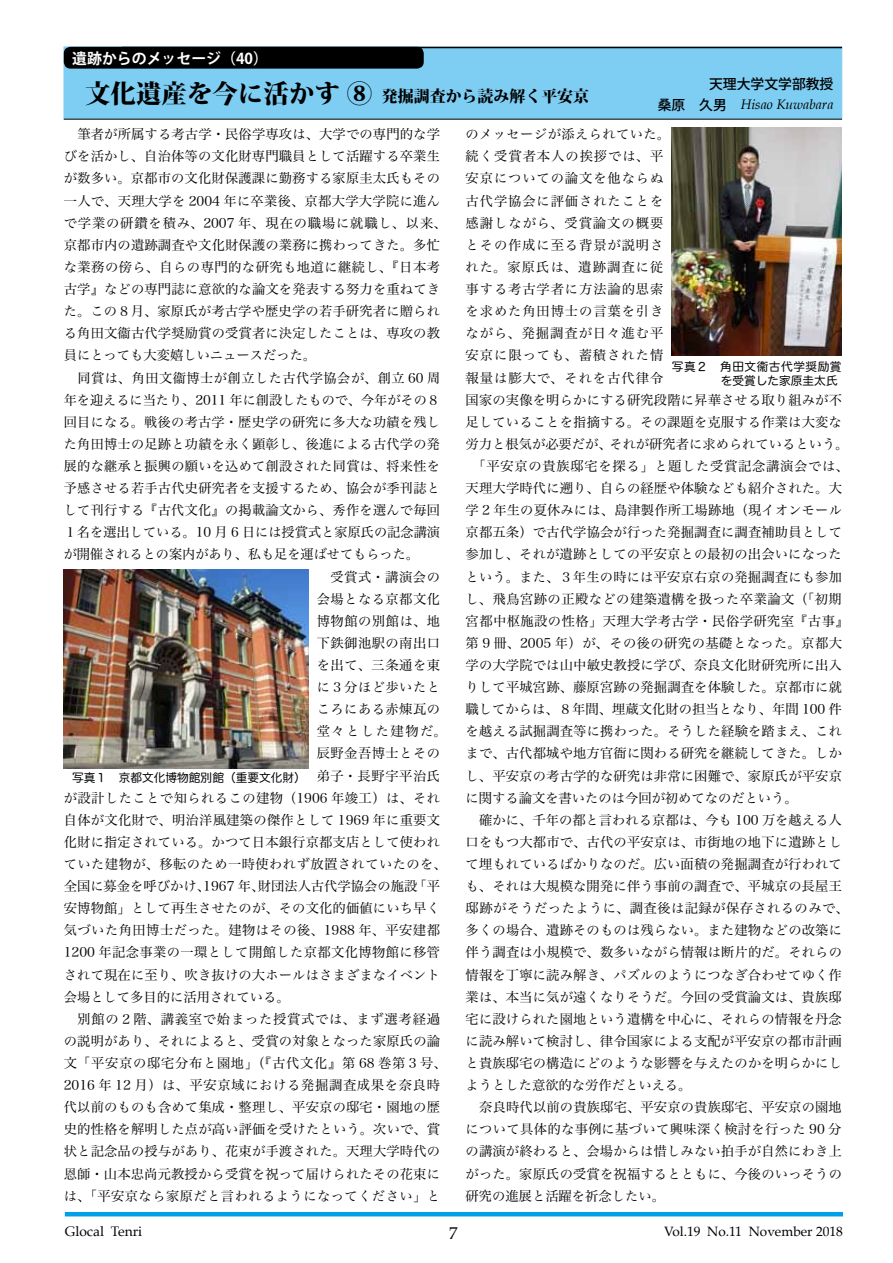
<style>
.page{position:relative;width:893px;height:1263px;background:#fff}
.page>*{position:absolute;margin:0;border:0;box-sizing:border-box;transform-origin:0 0}
.t1{font:16.95px "Palatino";color:#000}
.t2{font:800 15.9px "Koz Min Pro";color:#000}
.t3{font:700 14.85px "Koz Go Pro";color:#fff}
.t4{font:italic 13.8px "Palatino";color:#000}
.t5{font:13.8px "Palatino";color:#000}
.t6{font:500 13.8px "Koz Go Pro";color:#000}
.t7{font:13.5px "Palatino";color:#000}
.t8{font:13.35px/22px "Hira Min Pro W3";letter-spacing:.015em;color:#000}
.t9{font:13.35px "Hira Min Pro W3";letter-spacing:.035em;color:#000}
.t10{font:13.35px "Hira Min Pro W3";letter-spacing:.075em;color:#000}
.t11{font:13.35px "Hira Min Pro W3";letter-spacing:.07em;color:#000}
.t12{font:13.35px "Hira Min Pro W3";letter-spacing:.05em;color:#000}
.t13{font:13.35px "Hira Min Pro W3";letter-spacing:.055em;color:#000}
.t14{font:13.35px "Hira Min Pro W3";letter-spacing:.04em;color:#000}
.t15{font:13.35px "Hira Min Pro W3";letter-spacing:.08em;color:#000}
.t16{font:13.35px "Hira Min Pro W3";letter-spacing:.11em;color:#000}
.t17{font:11.7px/13.8px "Hira Maru Pro W4";letter-spacing:.045em;color:#000}
.t18{font:11.7px "Hira Maru Pro W4";color:#000}
.s1{font-size:25.5px}
.s2{font-family:"Koz Go Pro";font-weight:500;font-style:normal}
</style>
<div class="page">
<hr style="left:65px;top:1212px;width:778px;height:4px;background:#00a0e9">
<div style="left:64px;top:47px;width:778px;height:72px;background:#7ecef4;border:1px solid #7ecef4"></div>
<hr style="left:64px;top:119px;width:778px;height:1px;background:#000">
<hr style="left:122px;top:47px;width:720px;height:1px;background:#000">
<div style="left:64px;top:47px;width:360px;height:22px;background:#000;border-radius:7px"></div>
<img style="left:64px;top:569px;width:244px;height:199px">
<img style="left:672px;top:128px;width:170px;height:227px">
<p class="t3" style="left:72px;top:49px;width:197px">遺跡からのメッセージ（40）</p>
<p class="t2" style="left:85px;top:84px;width:506px"><span class="s1">文化遺産を今に活かす ⑧</span> 発掘調査から読み解く平安京</p>
<p class="t6" style="left:709px;top:75px;width:126px">天理大学文学部教授</p>
<p class="t4" style="left:644px;top:98px;width:191px"><span class="s2">　桑原　久男　</span>Hisao Kuwabara</p>
<p class="t8" style="left:64px;top:122px;width:384px;text-indent:14px">筆者が所属する考古学・民俗学専攻は、大学での専門的な学びを活かし、自治体等の文化財専門職員として活躍する卒業生が数多い。京都市の文化財保護課に勤務する家原圭太氏もその一人で、天理大学を 2004 年に卒業後、京都大学大学院に進んで学業の研鑽を積み、2007 年、現在の職場に就職し、以来、京都市内の遺跡調査や文化財保護の業務に携わってきた。多忙な業務の傍ら、自らの専門的な研究も地道に継続し、『日本考古学』などの専門誌に意欲的な論文を発表する努力を重ねてきた。この８月、家原氏が考古学や歴史学の若手研究者に贈られる角田文衞古代学奨励賞の受賞者に決定したことは、専攻の教員にとっても大変嬉しいニュースだった。</p>
<p class="t14" style="left:77px;top:366px;width:364px">同賞は、角田文衞博士が創立した古代学協会が、創立 60 周</p>
<p class="t8" style="left:64px;top:387px;width:378px">年を迎えるに当たり、2011 年に創設したもので、今年がその８</p>
<p class="t8" style="left:64px;top:409px;width:378px">回目になる。戦後の考古学・歴史学の研究に多大な功績を残し</p>
<p class="t8" style="left:64px;top:432px;width:378px">た角田博士の足跡と功績を永く顕彰し、後進による古代学の発</p>
<p class="t8" style="left:64px;top:454px;width:378px">展的な継承と振興の願いを込めて創設された同賞は、将来性を</p>
<p class="t8" style="left:64px;top:476px;width:378px">予感させる若手古代史研究者を支援するため、協会が季刊誌と</p>
<p class="t8" style="left:64px;top:498px;width:378px">して刊行する『古代文化』の掲載論文から、秀作を選んで毎回</p>
<p class="t8" style="left:64px;top:520px;width:378px">１名を選出している。10 月 6 日には授賞式と家原氏の記念講演</p>
<p class="t8" style="left:64px;top:542px;width:357px">が開催されるとの案内があり、私も足を運ばせてもらった。</p>
<p class="t8" style="left:330px;top:564px;width:111px">受賞式・講演会の</p>
<p class="t9" style="left:317px;top:587px;width:125px">会場となる京都文化</p>
<p class="t14" style="left:317px;top:609px;width:125px">博物館の別館は、地</p>
<p class="t9" style="left:317px;top:631px;width:125px">下鉄御池駅の南出口</p>
<p class="t14" style="left:317px;top:653px;width:125px">を出て、三条通を東</p>
<p class="t9" style="left:317px;top:676px;width:125px">に３分ほど歩いたと</p>
<p class="t9" style="left:317px;top:698px;width:125px">ころにある赤煉瓦の</p>
<p class="t16" style="left:317px;top:720px;width:131px">堂々とした建物だ。</p>
<p class="t9" style="left:317px;top:742px;width:125px">辰野金吾博士とその</p>
<p class="t14" style="left:317px;top:764px;width:125px">弟子・長野宇平治氏</p>
<p class="t9" style="left:64px;top:786px;width:378px">が設計したことで知られるこの建物（1906 年竣工）は、それ</p>
<p class="t8" style="left:64px;top:807px;width:378px">自体が文化財で、明治洋風建築の傑作として 1969 年に重要文</p>
<p class="t8" style="left:64px;top:830px;width:378px">化財に指定されている。かつて日本銀行京都支店として使われ</p>
<p class="t9" style="left:64px;top:852px;width:385px">ていた建物が、移転のため一時使われず放置されていたのを、</p>
<p class="t8" style="left:64px;top:874px;width:378px">全国に募金を呼びかけ、1967 年、財団法人古代学協会の施設「平</p>
<p class="t8" style="left:64px;top:896px;width:378px">安博物館」として再生させたのが、その文化的価値にいち早く</p>
<p class="t9" style="left:64px;top:919px;width:378px">気づいた角田博士だった。建物はその後、1988 年、平安建都</p>
<p class="t8" style="left:64px;top:940px;width:378px">1200 年記念事業の一環として開館した京都文化博物館に移管</p>
<p class="t8" style="left:64px;top:962px;width:378px">されて現在に至り、吹き抜けの大ホールはさまざまなイベント</p>
<p class="t8" style="left:64px;top:984px;width:227px">会場として多目的に活用されている。</p>
<p class="t13" style="left:77px;top:1007px;width:364px">別館の２階、講義室で始まった授賞式では、まず選考経過</p>
<p class="t8" style="left:64px;top:1029px;width:378px">の説明があり、それによると、受賞の対象となった家原氏の論</p>
<p class="t13" style="left:64px;top:1051px;width:384px">文「平安京の邸宅分布と園地」（『古代文化』第 68 巻第 3 号、</p>
<p class="t12" style="left:64px;top:1074px;width:378px">2016 年 12 月）は、平安京域における発掘調査成果を奈良時</p>
<p class="t8" style="left:64px;top:1095px;width:378px">代以前のものも含めて集成・整理し、平安京の邸宅・園地の歴</p>
<p class="t8" style="left:64px;top:1117px;width:378px">史的性格を解明した点が高い評価を受けたという。次いで、賞</p>
<p class="t8" style="left:64px;top:1139px;width:378px">状と記念品の授与があり、花束が手渡された。天理大学時代の</p>
<p class="t8" style="left:64px;top:1161px;width:378px">恩師・山本忠尚元教授から受賞を祝って届けられたその花束に</p>
<p class="t9" style="left:64px;top:1184px;width:378px">は、「平安京なら家原だと言われるようになってください」と</p>
<p class="t18" style="left:72px;top:767px;width:235px">写真１　京都文化博物館別館（重要文化財）</p>
<p class="t8" style="left:466px;top:122px;width:206px">のメッセージが添えられていた。</p>
<p class="t10" style="left:466px;top:145px;width:199px">続く受賞者本人の挨拶では、平</p>
<p class="t11" style="left:466px;top:167px;width:199px">安京についての論文を他ならぬ</p>
<p class="t11" style="left:466px;top:189px;width:199px">古代学協会に評価されたことを</p>
<p class="t10" style="left:466px;top:211px;width:199px">感謝しながら、受賞論文の概要</p>
<p class="t11" style="left:466px;top:233px;width:199px">とその作成に至る背景が説明さ</p>
<p class="t15" style="left:466px;top:256px;width:199px">れた。家原氏は、遺跡調査に従</p>
<p class="t11" style="left:466px;top:278px;width:199px">事する考古学者に方法論的思索</p>
<p class="t11" style="left:466px;top:300px;width:199px">を求めた角田博士の言葉を引き</p>
<p class="t10" style="left:466px;top:322px;width:199px">ながら、発掘調査が日々進む平</p>
<p class="t10" style="left:466px;top:344px;width:199px">安京に限っても、蓄積された情</p>
<p class="t10" style="left:466px;top:366px;width:199px">報量は膨大で、それを古代律令</p>
<p class="t8" style="left:466px;top:387px;width:378px">国家の実像を明らかにする研究段階に昇華させる取り組みが不</p>
<p class="t8" style="left:466px;top:409px;width:378px">足していることを指摘する。その課題を克服する作業は大変な</p>
<p class="t8" style="left:466px;top:432px;width:384px">労力と根気が必要だが、それが研究者に求められているという。</p>
<p class="t12" style="left:473px;top:455px;width:378px">「平安京の貴族邸宅を探る」と題した受賞記念講演会では、</p>
<p class="t8" style="left:466px;top:476px;width:378px">天理大学時代に遡り、自らの経歴や体験なども紹介された。大</p>
<p class="t8" style="left:466px;top:498px;width:378px">学 2 年生の夏休みには、島津製作所工場跡地（現イオンモール</p>
<p class="t8" style="left:466px;top:520px;width:378px">京都五条）で古代学協会が行った発掘調査に調査補助員として</p>
<p class="t8" style="left:466px;top:542px;width:378px">参加し、それが遺跡としての平安京との最初の出会いになった</p>
<p class="t8" style="left:466px;top:564px;width:378px">という。また、３年生の時には平安京右京の発掘調査にも参加</p>
<p class="t9" style="left:466px;top:587px;width:378px">し、飛鳥宮跡の正殿などの建築遺構を扱った卒業論文（「初期</p>
<p class="t9" style="left:466px;top:609px;width:385px">宮都中枢施設の性格」天理大学考古学・民俗学研究室『古事』</p>
<p class="t9" style="left:466px;top:631px;width:378px">第 9 冊、2005 年）が、その後の研究の基礎となった。京都大</p>
<p class="t8" style="left:466px;top:653px;width:378px">学の大学院では山中敏史教授に学び、奈良文化財研究所に出入</p>
<p class="t8" style="left:466px;top:675px;width:378px">りして平城宮跡、藤原宮跡の発掘調査を体験した。京都市に就</p>
<p class="t8" style="left:466px;top:697px;width:378px">職してからは、８年間、埋蔵文化財の担当となり、年間 100 件</p>
<p class="t8" style="left:466px;top:719px;width:378px">を越える試掘調査等に携わった。そうした経験を踏まえ、これ</p>
<p class="t8" style="left:466px;top:741px;width:378px">まで、古代都城や地方官衙に関わる研究を継続してきた。しか</p>
<p class="t8" style="left:466px;top:763px;width:378px">し、平安京の考古学的な研究は非常に困難で、家原氏が平安京</p>
<p class="t8" style="left:466px;top:785px;width:334px">に関する論文を書いたのは今回が初めてなのだという。</p>
<p class="t8" style="left:479px;top:807px;width:364px">確かに、千年の都と言われる京都は、今も 100 万を越える人</p>
<p class="t8" style="left:466px;top:830px;width:378px">口をもつ大都市で、古代の平安京は、市街地の地下に遺跡とし</p>
<p class="t8" style="left:466px;top:852px;width:378px">て埋もれているばかりなのだ。広い面積の発掘調査が行われて</p>
<p class="t8" style="left:466px;top:874px;width:378px">も、それは大規模な開発に伴う事前の調査で、平城京の長屋王</p>
<p class="t9" style="left:466px;top:897px;width:385px">邸跡がそうだったように、調査後は記録が保存されるのみで、</p>
<p class="t8" style="left:466px;top:918px;width:378px">多くの場合、遺跡そのものは残らない。また建物などの改築に</p>
<p class="t8" style="left:466px;top:940px;width:378px">伴う調査は小規模で、数多いながら情報は断片的だ。それらの</p>
<p class="t8" style="left:466px;top:962px;width:378px">情報を丁寧に読み解き、パズルのようにつなぎ合わせてゆく作</p>
<p class="t8" style="left:466px;top:984px;width:378px">業は、本当に気が遠くなりそうだ。今回の受賞論文は、貴族邸</p>
<p class="t8" style="left:466px;top:1006px;width:378px">宅に設けられた園地という遺構を中心に、それらの情報を丹念</p>
<p class="t8" style="left:466px;top:1029px;width:378px">に読み解いて検討し、律令国家による支配が平安京の都市計画</p>
<p class="t8" style="left:466px;top:1051px;width:378px">と貴族邸宅の構造にどのような影響を与えたのかを明らかにし</p>
<p class="t8" style="left:466px;top:1073px;width:227px">ようとした意欲的な労作だといえる。</p>
<p class="t8" style="left:479px;top:1095px;width:364px">奈良時代以前の貴族邸宅、平安京の貴族邸宅、平安京の園地</p>
<p class="t8" style="left:466px;top:1117px;width:377px">について具体的な事例に基づいて興味深く検討を行った 90 分</p>
<p class="t8" style="left:466px;top:1139px;width:378px">の講演が終わると、会場からは惜しみない拍手が自然にわき上</p>
<p class="t8" style="left:466px;top:1161px;width:378px">がった。家原氏の受賞を祝福するとともに、今後のいっそうの</p>
<p class="t8" style="left:466px;top:1183px;width:201px">研究の進展と活躍を祈念したい。</p>
<p class="t17" style="left:721px;top:359px;width:122px;text-indent:-49px">写真２　角田文衞古代学奨励賞を受賞した家原圭太氏</p>
<p class="t5" style="left:65px;top:1225px;width:79px">Glocal Tenri</p>
<p class="t1" style="left:449px;top:1225px;width:10px">7</p>
<p class="t7" style="left:664px;top:1225px;width:180px">Vol.19 No.11 November 2018</p>
</div>
